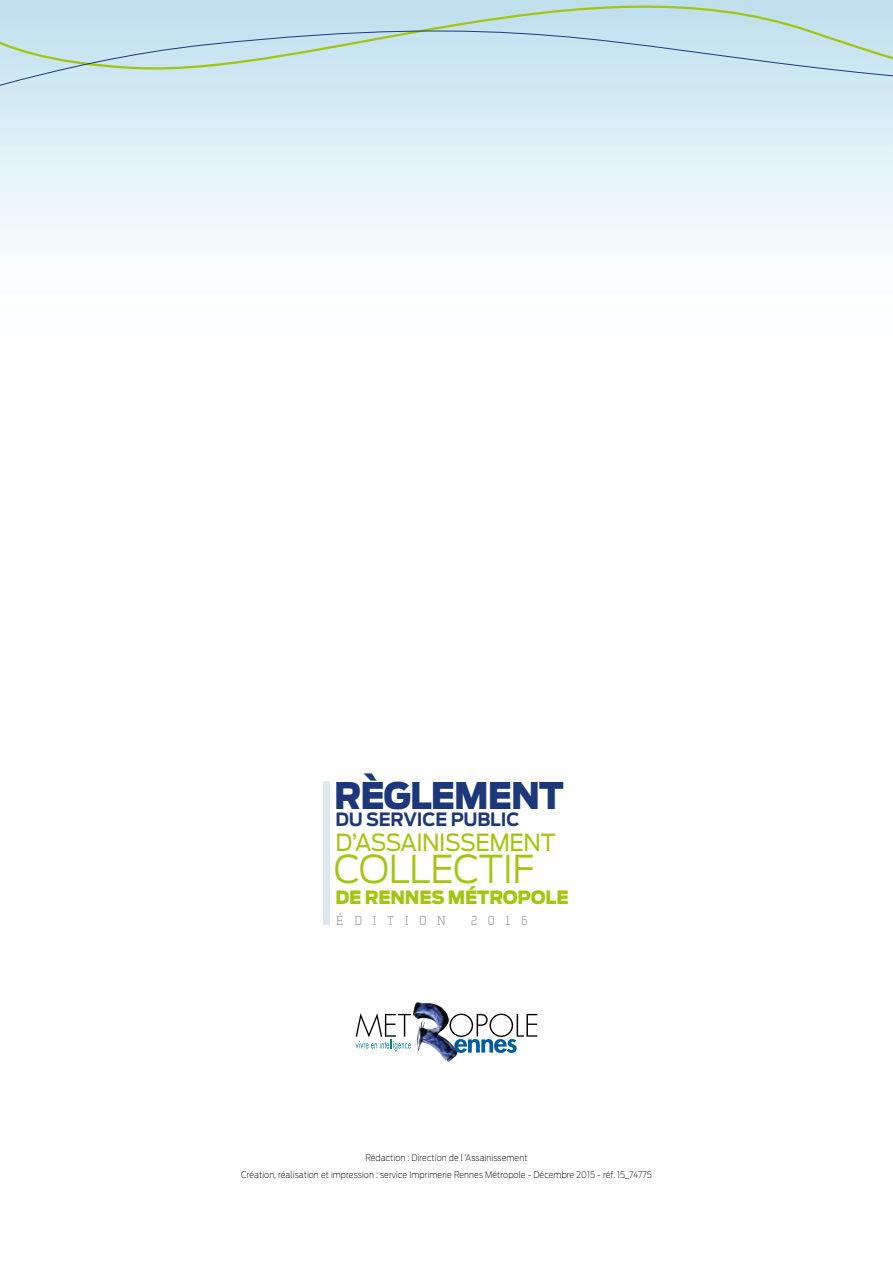
<style>
.page{position:relative;width:893px;height:1263px;background:#fff}
.page>*{position:absolute;margin:0;border:0;box-sizing:border-box;transform-origin:0 0}
.t1{font:300 38.25px "Antenna";letter-spacing:-.01em;color:#a2c510;scale:.95 1}
.t2{font:900 36.45px "Antenna";letter-spacing:-.03em;color:#1d387a;scale:.94 1}
.t3{font:23.55px "Antenna";letter-spacing:-.02em;color:#a2c510;scale:.94 1}
.t4{font:900 18.15px "Antenna";letter-spacing:-.01em;color:#a2c510;scale:.95 1}
.t5{font:700 18.15px "Antenna";letter-spacing:-.01em;color:#1d387a;scale:.95 1}
.t6{font:12.3px "Ikiru Serif";letter-spacing:.885em;color:#9c9c9d}
.t7{font:200 9px/16.5px "Antenna";letter-spacing:.01em;color:#000;text-align:center;scale:.9 1}
</style>
<div class="page">
<svg style="left:0;top:0;width:893px;height:241px;background:#d8ecf2"></svg>
<div style="left:323px;top:781px;width:7px;height:144px;background:#dbe8f0"></div>
<svg style="left:449px;top:1014px;width:88px;height:39px"></svg>
<svg style="left:356px;top:1013px;width:55px;height:38px"></svg>
<img style="left:413px;top:1002px;width:24px;height:52px">
<h2 class="t2" style="left:334px;top:774px;width:245px">RÈGLEMENT</h2>
<h3 class="t5" style="left:335px;top:809px;width:195px">DU SERVICE PUBLIC</h3>
<h3 class="t3" style="left:335px;top:828px;width:236px">D’ASSAINISSEMENT</h3>
<h1 class="t1" style="left:334px;top:847px;width:212px">COLLECTIF</h1>
<h3 class="t4" style="left:335px;top:887px;width:247px">DE RENNES MÉTROPOLE</h3>
<h3 class="t6" style="left:336px;top:913px;width:111px">ÉDITION</h3>
<h3 class="t6" style="left:471px;top:913px;width:58px">2016</h3>
<p class="t7" style="left:241px;top:1150px;width:458px">Rédaction : Direction de l ’Assainissement<br>Création, réalisation et impression : service Imprimerie Rennes Métropole - Décembre 2015 - réf. 15_74775</p>
</div>
